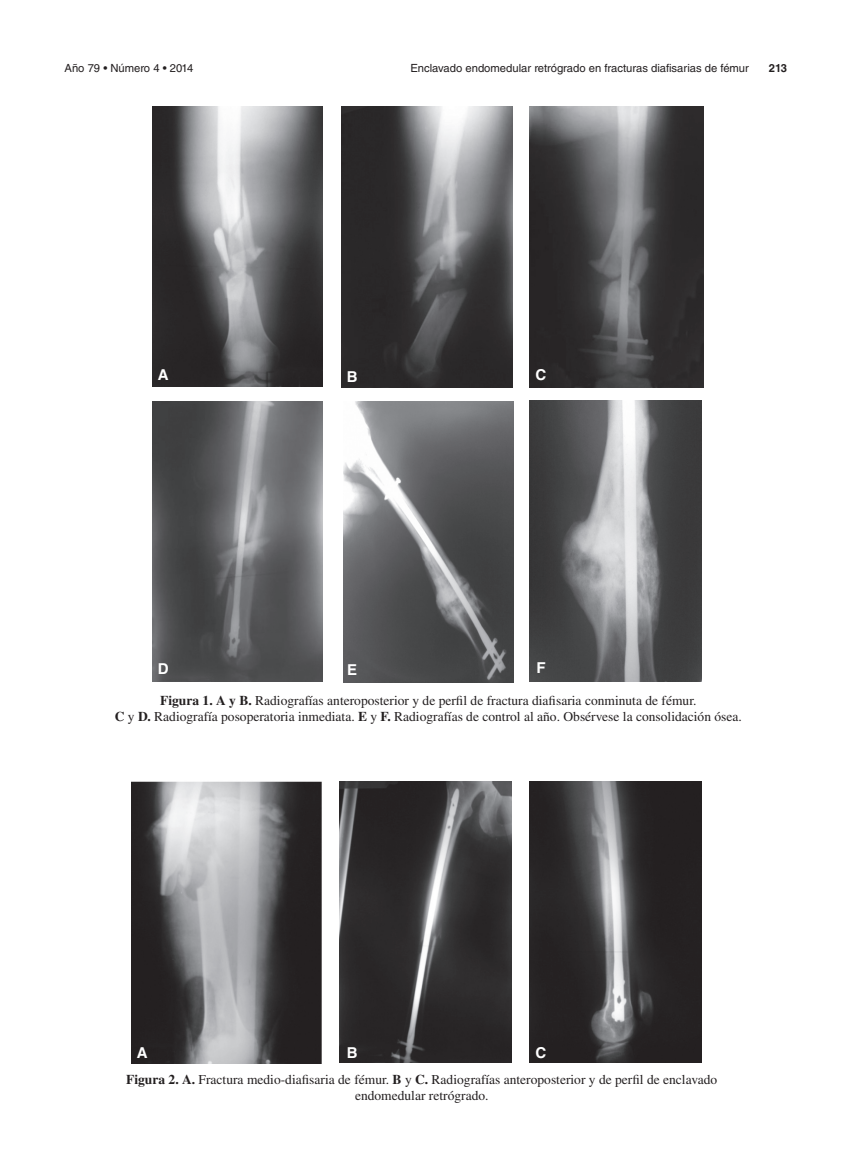
<style>
.page{position:relative;width:851px;height:1170px;background:#fff}
.page>*{position:absolute;margin:0;border:0;box-sizing:border-box;transform-origin:0 0}
.t1{font:700 15px "Helvetica LT Std";color:#fff}
.t2{font:13.5px/16.2px "Times LT Std";color:#231f20;text-align:center}
.t3{font:11.25px "Helvetica LT Std";color:#231f20}
.t4{font:700 11.25px "Helvetica LT Std";color:#231f20}
.s1{font-weight:700}
</style>
<div class="page">
<img style="left:152px;top:106px;width:170px;height:280px">
<img style="left:341px;top:106px;width:171px;height:281px">
<img style="left:530px;top:106px;width:173px;height:281px">
<img style="left:152px;top:402px;width:170px;height:279px">
<img style="left:343px;top:402px;width:170px;height:280px">
<img style="left:530px;top:400px;width:171px;height:281px">
<img style="left:131px;top:781px;width:191px;height:282px">
<img style="left:340px;top:781px;width:171px;height:281px">
<img style="left:530px;top:781px;width:171px;height:281px">
<p class="t3" style="left:64px;top:61px;width:130px">Año 79 • Número 4 • 2014</p>
<p class="t3" style="left:410px;top:61px;width:340px">Enclavado endomedular retrógrado en fracturas diafisarias de fémur</p>
<p class="t4" style="left:768px;top:61px;width:20px">213</p>
<p class="t1" style="left:158px;top:366px;width:12px">A</p>
<p class="t1" style="left:158px;top:659px;width:12px">D</p>
<p class="t1" style="left:347px;top:367px;width:12px">B</p>
<p class="t1" style="left:347px;top:661px;width:12px">E</p>
<p class="t1" style="left:535px;top:365px;width:12px">C</p>
<p class="t1" style="left:536px;top:658px;width:11px">F</p>
<p class="t2" style="left:115px;top:692px;width:628px"><span class="s1">Figura 1. A y B.</span> Radiografías anteroposterior y de perfil de fractura diafisaria conminuta de fémur.<br><span class="s1">C</span> y <span class="s1">D.</span> Radiografía posoperatoria inmediata. <span class="s1">E</span> y <span class="s1">F.</span> Radiografías de control al año. Obsérvese la consolidación ósea.</p>
<p class="t1" style="left:137px;top:1042px;width:12px">A</p>
<p class="t1" style="left:347px;top:1042px;width:12px">B</p>
<p class="t1" style="left:535px;top:1042px;width:12px">C</p>
<p class="t2" style="left:126px;top:1070px;width:592px"><span class="s1">Figura 2. A.</span> Fractura medio-diafisaria de fémur. <span class="s1">B</span> y <span class="s1">C.</span> Radiografías anteroposterior y de perfil de enclavado endomedular retrógrado.</p>
</div>
